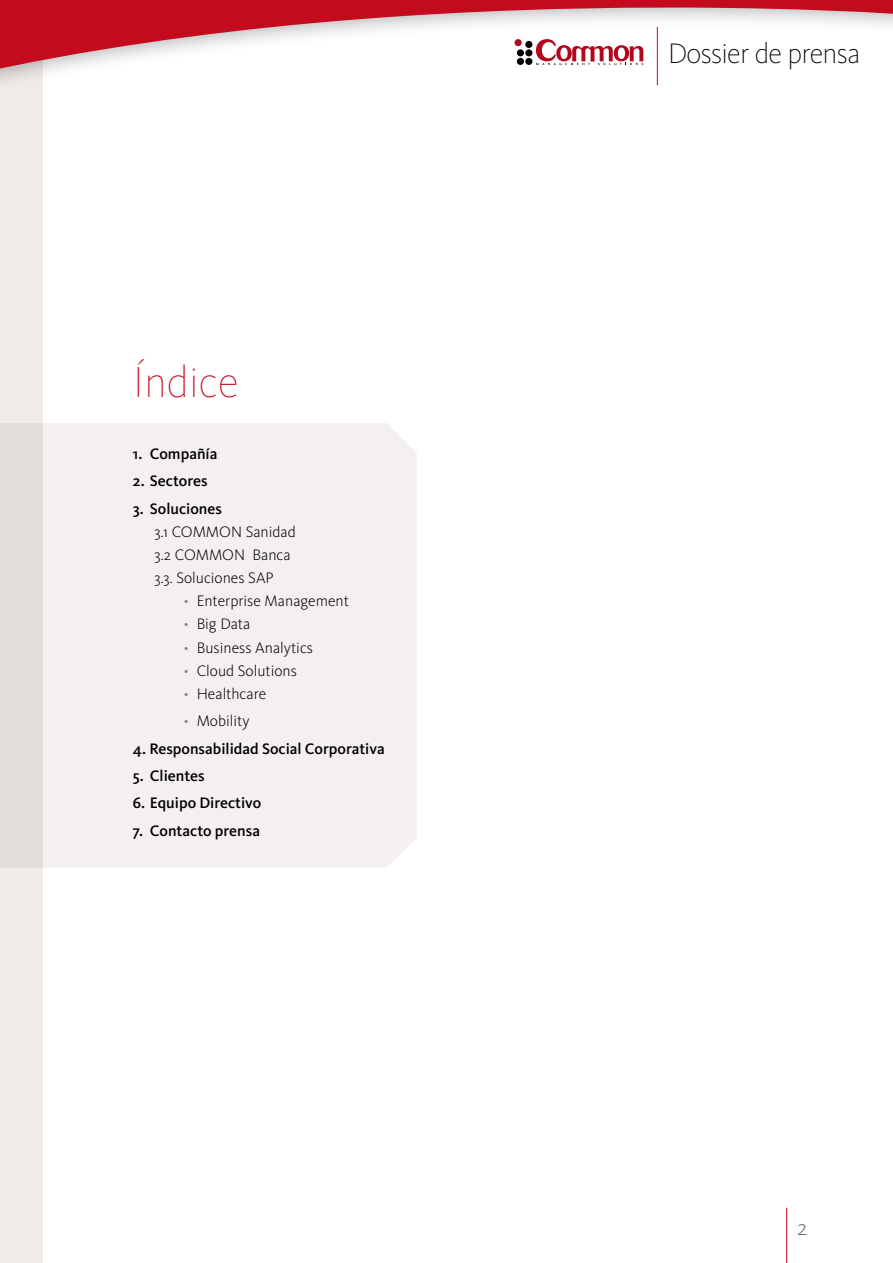
<style>
.page{position:relative;width:893px;height:1263px;background:#fff}
.page>*{position:absolute;margin:0;border:0;box-sizing:border-box;transform-origin:0 0}
.t1{font:100 45px "Kievit";color:#c40b1d}
.t2{font:200 29.1px "Kievit";letter-spacing:-.025em;color:#000}
.t3{font:300 22.5px "Kievit";color:#707172}
.t4{font:300 15.75px/23.1px "Kievit";color:#000}
.t5{font:500 15.75px "Kievit";color:#000}
.s1{color:#87888a}
</style>
<div class="page">
<div style="left:0;top:106px;width:43px;height:1157px;background:#eeebe9"></div>
<hr style="left:786px;top:1208px;width:1px;height:55px;background:#c40b1d">
<svg style="left:0;top:0;width:893px;height:92px"></svg>
<svg style="left:536px;top:39px;width:107px;height:26px"></svg>
<div style="left:525px;top:58px;width:7px;height:7px;background:#000;border-radius:50%"></div>
<div style="left:517px;top:58px;width:7px;height:7px;background:#000;border-radius:50%"></div>
<div style="left:525px;top:49px;width:7px;height:7px;background:#000;border-radius:50%"></div>
<div style="left:525px;top:41px;width:7px;height:7px;background:#000;border-radius:50%"></div>
<div style="left:517px;top:49px;width:7px;height:7px;background:#000;border-radius:50%"></div>
<div style="left:514px;top:39px;width:8px;height:7px;background:#b3071b;border-radius:50%"></div>
<hr style="left:657px;top:27px;width:1px;height:58px;background:#c40b1d">
<svg style="left:0;top:423px;width:417px;height:444px;fill:#f3f0ef"></svg>
<h1 class="t1" style="left:133px;top:358px;width:107px">Índice</h1>
<p class="t5" style="left:133px;top:444px;width:86px">1. Compañía</p>
<p class="t5" style="left:133px;top:471px;width:76px">2. Sectores</p>
<p class="t5" style="left:133px;top:499px;width:91px">3. Soluciones</p>
<p class="t4" style="left:154px;top:520px;width:143px">3.1 COMMON Sanidad<br>3.2 COMMON Banca<br>3.3. Soluciones SAP</p>
<p class="t4" style="left:184px;top:590px;width:166px"><span class="s1">•</span> Enterprise Management</p>
<p class="t4" style="left:184px;top:613px;width:68px"><span class="s1">•</span> Big Data</p>
<p class="t4" style="left:184px;top:636px;width:131px"><span class="s1">•</span> Business Analytics</p>
<p class="t4" style="left:184px;top:659px;width:115px"><span class="s1">•</span> Cloud Solutions</p>
<p class="t4" style="left:184px;top:682px;width:84px"><span class="s1">•</span> Healthcare</p>
<p class="t4" style="left:184px;top:710px;width:67px"><span class="s1">•</span> Mobility</p>
<p class="t5" style="left:133px;top:739px;width:253px">4. Responsabilidad Social Corporativa</p>
<p class="t5" style="left:133px;top:766px;width:73px">5. Clientes</p>
<p class="t5" style="left:133px;top:794px;width:130px">6. Equipo Directivo</p>
<p class="t5" style="left:133px;top:821px;width:129px">7. Contacto prensa</p>
<h2 class="t2" style="left:668px;top:38px;width:194px">Dossier de prensa</h2>
<h3 class="t3" style="left:797px;top:1215px;width:12px">2</h3>
</div>
